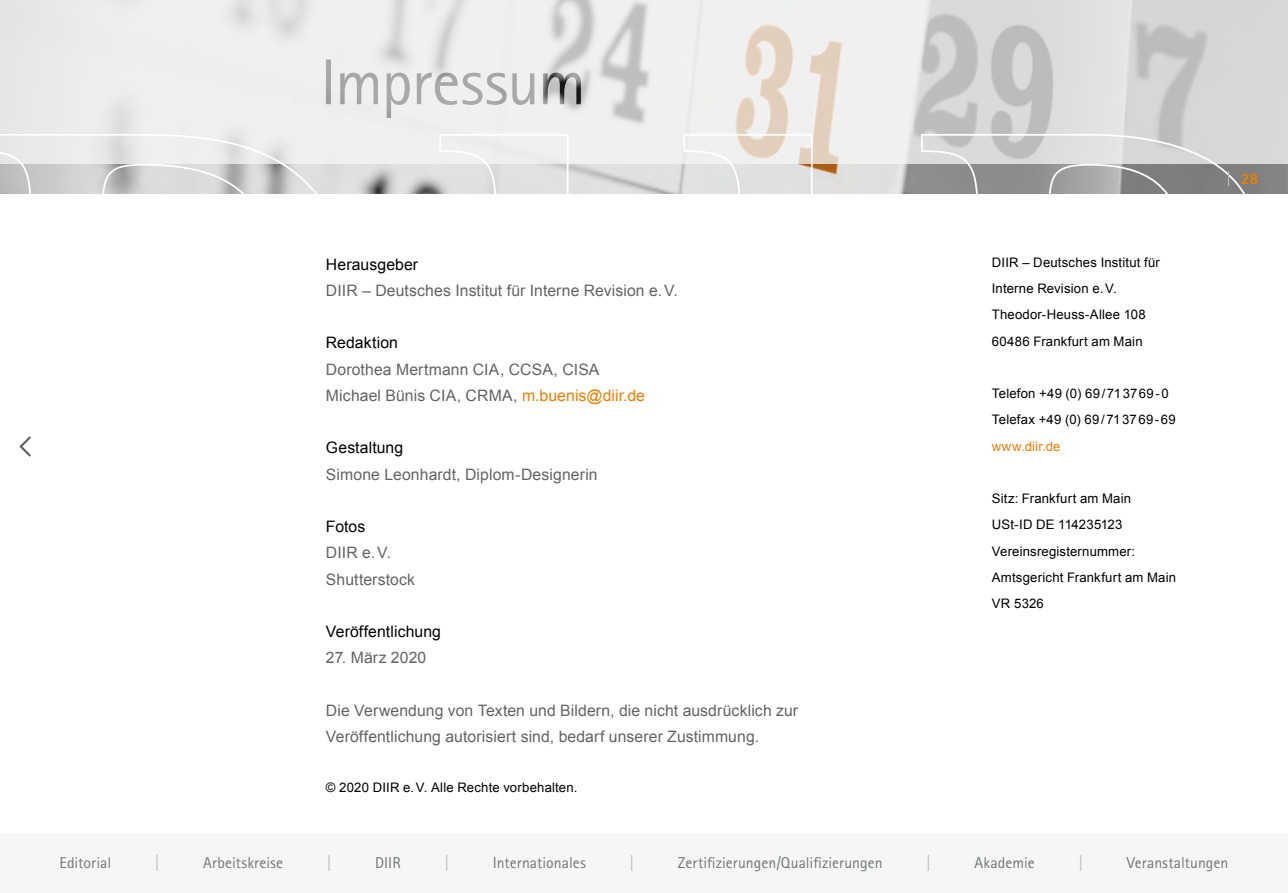
<style>
.page{position:relative;width:1288px;height:893px;background:#fff}
.page>*{position:absolute;margin:0;border:0;box-sizing:border-box;transform-origin:0 0}
.t1{font:15.75px/26.2px "Arial";letter-spacing:.005em;color:#646363}
.t2{font:15.75px "Rotis Sans Serif Pro";letter-spacing:.005em;color:#727777}
.t3{font:15.75px "Arial";letter-spacing:.005em;color:#000}
.t4{font:15.75px "Rotis Sans Serif Pro";color:#babebe}
.t5{font:800 15.75px "Rotis Sans Serif Pro";color:#ef7d00}
.t6{font:13.12px/26.2px "Arial";letter-spacing:.015em;color:#000}
.t7{font:13.12px "Arial";letter-spacing:.015em;color:#ef7d00}
.s1{color:#ef7d00}
</style>
<div class="page">
<img style="left:359px;top:164px;width:928px;height:29px">
<svg style="left:0;top:0;width:1287px;height:164px;fill:#ececec"></svg>
<svg style="left:326px;top:60px;width:255px;height:58px"></svg>
<svg style="left:0;top:133px;width:359px;height:60px"></svg>
<svg style="left:438px;top:133px;width:131px;height:60px"></svg>
<svg style="left:682px;top:133px;width:131px;height:60px"></svg>
<div style="left:0;top:833px;width:1287px;height:60px;background:#f6f6f6"></div>
<svg style="left:19px;top:436px;width:12px;height:21px"></svg>
<svg style="left:920px;top:133px;width:338px;height:60px;background:#b5b5b5"></svg>
<p class="t5" style="left:1240px;top:169px;width:19px">28</p>
<p class="t3" style="left:326px;top:254px;width:94px">Herausgeber</p>
<p class="t1" style="left:326px;top:277px;width:353px">DIIR – Deutsches Institut für Interne Revision e.V.</p>
<p class="t3" style="left:326px;top:332px;width:74px">Redaktion</p>
<p class="t1" style="left:326px;top:356px;width:320px">Dorothea Mertmann CIA, CCSA, CISA<br>Michael Bünis CIA, CRMA, <span class="s1">m.buenis@diir.de</span></p>
<p class="t3" style="left:326px;top:437px;width:79px">Gestaltung</p>
<p class="t1" style="left:326px;top:461px;width:273px">Simone Leonhardt, Diplom-Designerin</p>
<p class="t3" style="left:326px;top:516px;width:41px">Fotos</p>
<p class="t1" style="left:326px;top:540px;width:91px">DIIR e.V.<br>Shutterstock</p>
<p class="t3" style="left:326px;top:621px;width:117px">Veröffentlichung</p>
<p class="t1" style="left:326px;top:645px;width:102px">27. März 2020</p>
<p class="t1" style="left:326px;top:697px;width:473px">Die Verwendung von Texten und Bildern, die nicht ausdrücklich zur<br>Veröffentlichung autorisiert sind, bedarf unserer Zustimmung.</p>
<p class="t6" style="left:326px;top:774px;width:253px">© 2020 DIIR e.V. Alle Rechte vorbehalten.</p>
<p class="t6" style="left:991px;top:249px;width:169px">DIIR – Deutsches Institut für<br>Interne Revision e.V.<br>Theodor-Heuss-Allee 108<br>60486 Frankfurt am Main</p>
<p class="t6" style="left:991px;top:381px;width:186px">Telefon +49 (0) 69/713769-0<br>Telefax +49 (0) 69/713769-69</p>
<p class="t7" style="left:991px;top:437px;width:70px">www.diir.de</p>
<p class="t6" style="left:991px;top:486px;width:186px">Sitz: Frankfurt am Main<br>USt-ID DE 114235123<br>Vereinsregisternummer:<br>Amtsgericht Frankfurt am Main<br>VR 5326</p>
<p class="t2" style="left:60px;top:853px;width:53px">Editorial</p>
<p class="t4" style="left:155px;top:853px;width:6px">|</p>
<p class="t2" style="left:203px;top:853px;width:82px">Arbeitskreise</p>
<p class="t4" style="left:327px;top:853px;width:6px">|</p>
<p class="t2" style="left:375px;top:853px;width:27px">DIIR</p>
<p class="t4" style="left:444px;top:853px;width:6px">|</p>
<p class="t2" style="left:492px;top:853px;width:95px">Internationales</p>
<p class="t4" style="left:630px;top:853px;width:6px">|</p>
<p class="t2" style="left:678px;top:853px;width:206px">Zertifizierungen/Qualifizierungen</p>
<p class="t4" style="left:926px;top:853px;width:6px">|</p>
<p class="t2" style="left:974px;top:853px;width:62px">Akademie</p>
<p class="t4" style="left:1078px;top:853px;width:6px">|</p>
<p class="t2" style="left:1126px;top:853px;width:103px">Veranstaltungen</p>
</div>
